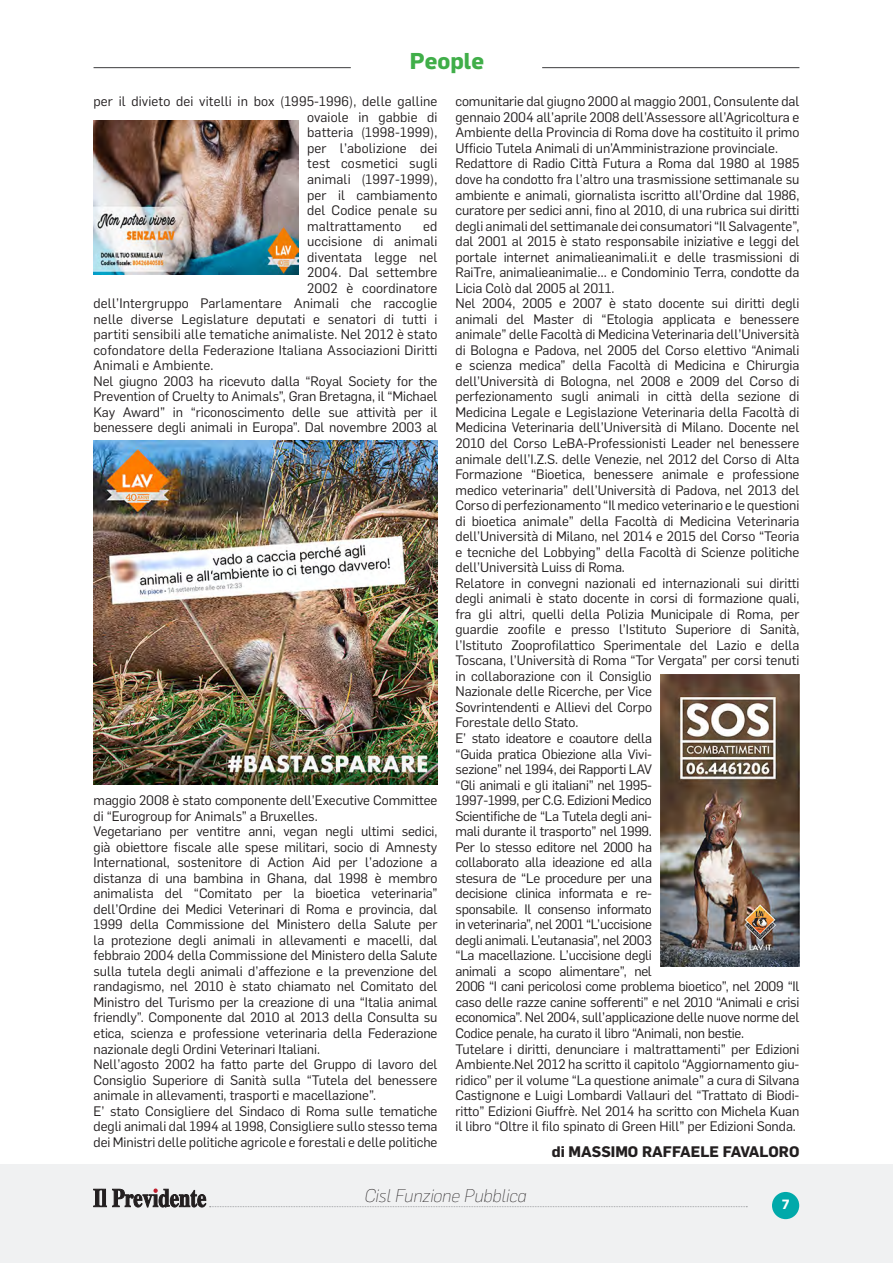
<style>
.page{position:relative;width:893px;height:1263px;background:#fff}
.page>*{position:absolute;margin:0;border:0;box-sizing:border-box;transform-origin:0 0}
.t1{font:700 22.5px "Flama";color:#40ae49}
.t2{font:italic 200 18px "Flama";color:#231f20}
.t3{font:700 15px "Flama";color:#231f20}
.t4{font:13.5px/15.6px "Flama";letter-spacing:-.005em;color:#231f20;text-align:justify}
.t5{font:700 13.2px "Flama";color:#fff}
</style>
<div class="page">
<div style="left:0;top:1164px;width:893px;height:99px;background:#f0f1f2"></div>
<div style="left:772px;top:1192px;width:27px;height:27px;background:#00a9aa;border-radius:50%"></div>
<hr style="left:94px;top:67px;width:257px;height:1px;background:#3c3c3d">
<hr style="left:542px;top:67px;width:257px;height:1px;background:#3c3c3d">
<svg style="left:93px;top:1189px;width:654px;height:18px"></svg>
<img style="left:660px;top:675px;width:139px;height:291px">
<img style="left:94px;top:120px;width:205px;height:154px">
<img style="left:94px;top:441px;width:343px;height:344px">
<p class="t1" style="left:410px;top:48px;width:76px">People</p>
<p class="t4" style="left:455px;top:93px;width:345px">comunitarie dal giugno 2000 al maggio 2001, Consulente dal gennaio 2004 all’aprile 2008 dell’Assessore all’Agricoltura e Ambiente della Provincia di Roma dove ha costituito il primo Ufficio Tutela Animali di un’Amministrazione provinciale.</p>
<p class="t4" style="left:455px;top:155px;width:345px">Redattore di Radio Città Futura a Roma dal 1980 al 1985 dove ha condotto fra l’altro una trasmissione settimanale su ambiente e animali, giornalista iscritto all’Ordine dal 1986, curatore per sedici anni, fino al 2010, di una rubrica sui diritti degli animali del settimanale dei consumatori “Il Salvagente”, dal 2001 al 2015 è stato responsabile iniziative e leggi del portale internet animalieanimali.it e delle trasmissioni di RaiTre, animalieanimalie… e Condominio Terra, condotte da Licia Colò dal 2005 al 2011.</p>
<p class="t4" style="left:455px;top:295px;width:345px">Nel 2004, 2005 e 2007 è stato docente sui diritti degli animali del Master di “Etologia applicata e benessere animale” delle Facoltà di Medicina Veterinaria dell’Università di Bologna e Padova, nel 2005 del Corso elettivo “Animali e scienza medica” della Facoltà di Medicina e Chirurgia dell’Università di Bologna, nel 2008 e 2009 del Corso di perfezionamento sugli animali in città della sezione di Medicina Legale e Legislazione Veterinaria della Facoltà di Medicina Veterinaria dell’Università di Milano. Docente nel 2010 del Corso LeBA-Professionisti Leader nel benessere animale dell’I.Z.S. delle Venezie, nel 2012 del Corso di Alta Formazione “Bioetica, benessere animale e professione medico veterinaria” dell’Università di Padova, nel 2013 del Corso di perfezionamento “Il medico veterinario e le questioni di bioetica animale” della Facoltà di Medicina Veterinaria dell’Università di Milano, nel 2014 e 2015 del Corso “Teoria e tecniche del Lobbying” della Facoltà di Scienze politiche dell’Università Luiss di Roma.</p>
<p class="t4" style="left:455px;top:574px;width:345px;text-align:left">Relatore in convegni nazionali ed internazionali sui diritti degli animali è stato docente in corsi di formazione quali, fra gli altri, quelli della Polizia Municipale di Roma, per guardie zoofile e presso l’Istituto Superiore di Sanità, l’Istituto Zooprofilattico Sperimentale del Lazio e della Toscana, l’Università di Roma “Tor Vergata” per corsi tenuti in collaborazione con il Consiglio<br>Nazionale delle Ricerche, per Vice<br>Sovrintendenti e Allievi del Corpo<br>Forestale dello Stato.</p>
<p class="t4" style="left:455px;top:729px;width:345px;text-align:left">E’ stato ideatore e coautore della<br>“Guida pratica Obiezione alla Vivi-<br>sezione” nel 1994, dei Rapporti LAV<br>“Gli animali e gli italiani” nel 1995-<br>1997-1999, per C.G. Edizioni Medico<br>Scientifiche de “La Tutela degli ani-<br>mali durante il trasporto” nel 1999.<br>Per lo stesso editore nel 2000 ha<br>collaborato alla ideazione ed alla<br>stesura de “Le procedure per una<br>decisione clinica informata e re-<br>sponsabile. Il consenso informato<br>in veterinaria”, nel 2001 “L’uccisione<br>degli animali. L’eutanasia”, nel 2003<br>“La macellazione. L’uccisione degli<br>animali a scopo alimentare”, nel<br>2006 “I cani pericolosi come problema bioetico”, nel 2009 “Il caso delle razze canine sofferenti” e nel 2010 “Animali e crisi economica”. Nel 2004, sull’applicazione delle nuove norme del Codice penale, ha curato il libro “Animali, non bestie.</p>
<p class="t4" style="left:455px;top:1040px;width:345px">Tutelare i diritti, denunciare i maltrattamenti” per Edizioni Ambiente.Nel 2012 ha scritto il capitolo “Aggiornamento giu&shy;ridico” per il volume “La questione animale” a cura di Silvana Castignone e Luigi Lombardi Vallauri del “Trattato di Biodi&shy;ritto” Edizioni Giuffrè. Nel 2014 ha scritto con Michela Kuan il libro “Oltre il filo spinato di Green Hill” per Edizioni Sonda.</p>
<p class="t3" style="left:552px;top:1143px;width:249px">di MASSIMO RAFFAELE FAVALORO</p>
<p class="t4" style="left:307px;top:93px;width:132px;text-indent:-214px">per il divieto dei vitelli in box (1995-1996), delle galline ovaiole in gabbie di batteria (1998-1999), per l’abolizione dei test cosmetici sugli animali (1997-1999), per il cambiamento del Codice penale su maltrattamento</p>
<p class="t4" style="left:423px;top:217px;width:16px">ed</p>
<p class="t4" style="left:307px;top:233px;width:132px">uccisione di animali</p>
<p class="t4" style="left:307px;top:248px;width:132px">diventata legge nel</p>
<p class="t4" style="left:307px;top:264px;width:132px">2004. Dal settembre</p>
<p class="t4" style="left:307px;top:279px;width:132px">2002 è coordinatore</p>
<p class="t4" style="left:94px;top:295px;width:345px">dell’Intergruppo Parlamentare Animali che raccoglie</p>
<p class="t4" style="left:94px;top:310px;width:345px">nelle diverse Legislature deputati e senatori di tutti i</p>
<p class="t4" style="left:94px;top:326px;width:345px">partiti sensibili alle tematiche animaliste. Nel 2012 è stato</p>
<p class="t4" style="left:94px;top:341px;width:345px">cofondatore della Federazione Italiana Associazioni Diritti</p>
<p class="t4" style="left:94px;top:357px;width:121px">Animali e Ambiente.</p>
<p class="t4" style="left:94px;top:372px;width:345px">Nel giugno 2003 ha ricevuto dalla “Royal Society for the Prevention of Cruelty to Animals”, Gran Bretagna, il “Michael Kay Award” in “riconoscimento delle sue attività per il benessere degli animali in Europa”. Dal novembre 2003 al</p>
<p class="t4" style="left:94px;top:792px;width:345px">maggio 2008 è stato componente dell’Executive Committee di “Eurogroup for Animals” a Bruxelles.</p>
<p class="t4" style="left:94px;top:823px;width:345px">Vegetariano per ventitre anni, vegan negli ultimi sedici, già obiettore fiscale alle spese militari, socio di Amnesty International, sostenitore di Action Aid per l’adozione a distanza di una bambina in Ghana, dal 1998 è membro animalista del “Comitato per la bioetica veterinaria” dell’Ordine dei Medici Veterinari di Roma e provincia, dal 1999 della Commissione del Ministero della Salute per la protezione degli animali in allevamenti e macelli, dal febbraio 2004 della Commissione del Ministero della Salute sulla tutela degli animali d’affezione e la prevenzione del randagismo, nel 2010 è stato chiamato nel Comitato del Ministro del Turismo per la creazione di una “Italia animal friendly”. Componente dal 2010 al 2013 della Consulta su etica, scienza e professione veterinaria della Federazione nazionale degli Ordini Veterinari Italiani.</p>
<p class="t4" style="left:94px;top:1055px;width:345px">Nell’agosto 2002 ha fatto parte del Gruppo di lavoro del Consiglio Superiore di Sanità sulla “Tutela del benessere animale in allevamenti, trasporti e macellazione”.</p>
<p class="t4" style="left:94px;top:1102px;width:345px">E’ stato Consigliere del Sindaco di Roma sulle tematiche degli animali dal 1994 al 1998, Consigliere sullo stesso tema dei Ministri delle politiche agricole e forestali e delle politiche</p>
<h2 class="t2" style="left:364px;top:1184px;width:163px">Cisl Funzione Pubblica</h2>
<p class="t5" style="left:782px;top:1196px;width:9px">7</p>
</div>
